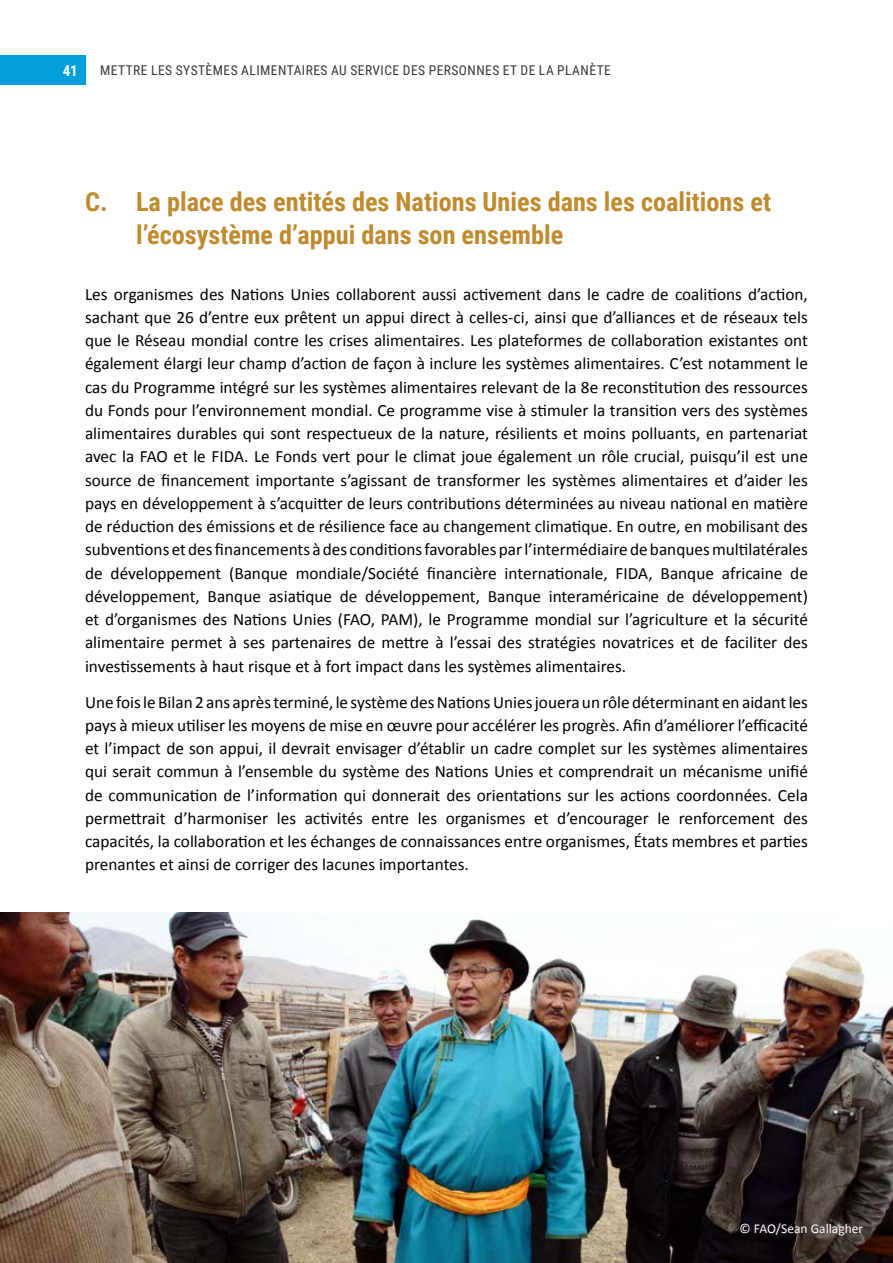
<style>
.page{position:relative;width:893px;height:1263px;background:#fff}
.page>*{position:absolute;margin:0;border:0;box-sizing:border-box;transform-origin:0 0}
.t1{font:700 26.25px/33px "Roboto Condensed";color:#bf8b2e}
.t2{font:17.25px/23.2px "Calibri";color:#000;text-align:justify}
.t3{font:700 15px "Roboto Condensed";color:#fff}
.t4{font:13.5px "Roboto Condensed";letter-spacing:.035em;color:#383739}
.t5{font:13.5px "Calibri";color:#fff}
</style>
<div class="page">
<div style="left:0;top:55px;width:85px;height:30px;background:#009edb"></div>
<img style="left:0;top:913px;width:893px;height:350px">
<p class="t3" style="left:63px;top:60px;width:17px">41</p>
<p class="t4" style="left:100px;top:61px;width:512px">METTRE LES SYSTÈMES ALIMENTAIRES AU SERVICE DES PERSONNES ET DE LA PLANÈTE</p>
<h1 class="t1" style="left:136px;top:184px;width:636px;text-indent:-51px">C. La place des entités des Nations Unies dans les coalitions et l’écosystème d’appui dans son ensemble</h1>
<p class="t2" style="left:85px;top:281px;width:724px">Les organismes des Nations Unies collaborent aussi activement dans le cadre de coalitions d’action, sachant que 26 d’entre eux prêtent un appui direct à celles-ci, ainsi que d’alliances et de réseaux tels que le Réseau mondial contre les crises alimentaires. Les plateformes de collaboration existantes ont également élargi leur champ d’action de façon à inclure les systèmes alimentaires. C’est notamment le cas du Programme intégré sur les systèmes alimentaires relevant de la 8e reconstitution des ressources du Fonds pour l’environnement mondial. Ce programme vise à stimuler la transition vers des systèmes alimentaires durables qui sont respectueux de la nature, résilients et moins polluants, en partenariat avec la FAO et le FIDA. Le Fonds vert pour le climat joue également un rôle crucial, puisqu’il est une source de financement importante s’agissant de transformer les systèmes alimentaires et d’aider les pays en développement à s’acquitter de leurs contributions déterminées au niveau national en matière de réduction des émissions et de résilience face au changement climatique. En outre, en mobilisant des subventions et des financements à des conditions favorables par l’intermédiaire de banques multilatérales de développement (Banque mondiale/Société financière internationale, FIDA, Banque africaine de développement, Banque asiatique de développement, Banque interaméricaine de développement) et d’organismes des Nations Unies (FAO, PAM), le Programme mondial sur l’agriculture et la sécurité alimentaire permet à ses partenaires de mettre à l’essai des stratégies novatrices et de faciliter des investissements à haut risque et à fort impact dans les systèmes alimentaires.</p>
<p class="t2" style="left:85px;top:689px;width:724px">Une fois le Bilan 2 ans après terminé, le système des Nations Unies jouera un rôle déterminant en aidant les pays à mieux utiliser les moyens de mise en œuvre pour accélérer les progrès. Afin d’améliorer l’efficacité et l’impact de son appui, il devrait envisager d’établir un cadre complet sur les systèmes alimentaires qui serait commun à l’ensemble du système des Nations Unies et comprendrait un mécanisme unifié de communication de l’information qui donnerait des orientations sur les actions coordonnées. Cela permettrait d’harmoniser les activités entre les organismes et d’encourager le renforcement des capacités, la collaboration et les échanges de connaissances entre organismes, États membres et parties prenantes et ainsi de corriger des lacunes importantes.</p>
<p class="t5" style="left:740px;top:1220px;width:125px">© FAO/Sean Gallagher</p>
</div>
